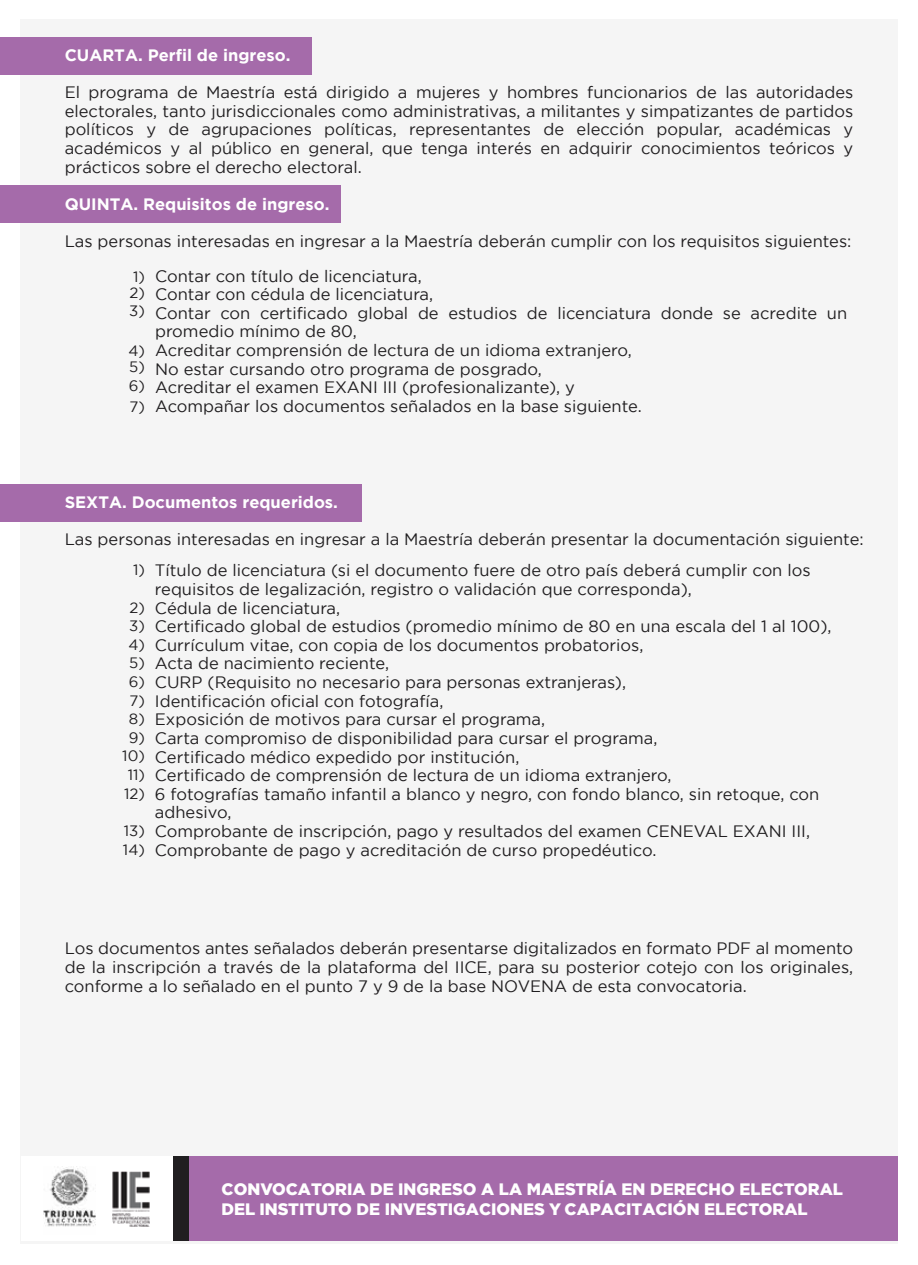
<style>
.page{position:relative;width:918px;height:1265px;background:#fff}
.page>*{position:absolute;margin:0;border:0;box-sizing:border-box;transform-origin:0 0}
.t1{font:16.5px/18.6px "Gotham";color:#201e20;text-align:justify}
.t2{font:900 16.5px/19.8px "Gotham";color:#fff}
.t3{font:700 16.5px "Gotham";color:#fff}
.t4{font:15px/18.6px "Gotham";color:#201e20}
</style>
<div class="page">
<div style="left:20px;top:20px;width:878px;height:1223px;background:#f5f5f5"></div>
<div style="left:21px;top:1155px;width:633px;height:85px;background:#fff"></div>
<div style="left:173px;top:1155px;width:710px;height:85px;background:#201e20"></div>
<img style="left:112px;top:1171px;width:38px;height:55px">
<img style="left:43px;top:1166px;width:52px;height:61px">
<div style="left:189px;top:1155px;width:709px;height:85px;background:#a56baa"></div>
<div style="left:0;top:186px;width:341px;height:37px;background:#a56baa"></div>
<div style="left:0;top:484px;width:361px;height:37px;background:#a56baa"></div>
<div style="left:0;top:38px;width:312px;height:37px;background:#a56baa"></div>
<p class="t3" style="left:65px;top:46px;width:227px">CUARTA. Perfil de ingreso.</p>
<p class="t1" style="left:65px;top:83px;width:790px">El programa de Maestría está dirigido a mujeres y hombres funcionarios de las autoridades electorales, tanto jurisdiccionales como administrativas, a militantes y simpatizantes de partidos políticos y de agrupaciones políticas, representantes de elección popular, académicas y académicos y al público en general, que tenga interés en adquirir conocimientos teóricos y prácticos sobre el derecho electoral.</p>
<p class="t3" style="left:65px;top:194px;width:266px">QUINTA. Requisitos de ingreso.</p>
<p class="t1" style="left:65px;top:232px;width:788px">Las personas interesadas en ingresar a la Maestría deberán cumplir con los requisitos siguientes:</p>
<p class="t4" style="left:129px;top:269px;width:17px;line-height:15.6px">1)<br>2)</p>
<p class="t4" style="left:129px;top:301px;width:17px">3)</p>
<p class="t4" style="left:128px;top:343px;width:18px;line-height:15.6px">4)<br>5)</p>
<p class="t4" style="left:129px;top:374px;width:18px;line-height:21.6px">6)<br>7)</p>
<p class="t1" style="left:155px;top:266px;width:694px;text-align:left">Contar con título de licenciatura,<br>Contar con cédula de licenciatura,<br>Contar con certificado global de estudios de licenciatura donde se acredite un promedio mínimo de 80,<br>Acreditar comprensión de lectura de un idioma extranjero,<br>No estar cursando otro programa de posgrado,<br>Acreditar el examen EXANI III (profesionalizante), y<br>Acompañar los documentos señalados en la base siguiente.</p>
<p class="t3" style="left:65px;top:492px;width:275px">SEXTA. Documentos requeridos.</p>
<p class="t1" style="left:65px;top:529px;width:800px">Las personas interesadas en ingresar a la Maestría deberán presentar la documentación siguiente:</p>
<p class="t4" style="left:133px;top:560px;width:13px">1)</p>
<p class="t4" style="left:122px;top:597px;width:24px;text-align:center">2)<br>3)<br>4)<br>5)<br>6)<br>7)<br>8)<br>9)<br>10)<br>11)<br>12)</p>
<p class="t4" style="left:123px;top:821px;width:23px">13)<br>14)</p>
<p class="t1" style="left:155px;top:561px;width:678px;text-align:left">Título de licenciatura (si el documento fuere de otro país deberá cumplir con los requisitos de legalización, registro o validación que corresponda),<br>Cédula de licenciatura,<br>Certificado global de estudios (promedio mínimo de 80 en una escala del 1 al 100), Currículum vitae, con copia de los documentos probatorios,<br>Acta de nacimiento reciente,<br>CURP (Requisito no necesario para personas extranjeras),<br>Identificación oficial con fotografía,<br>Exposición de motivos para cursar el programa,<br>Carta compromiso de disponibilidad para cursar el programa,<br>Certificado médico expedido por institución,<br>Certificado de comprensión de lectura de un idioma extranjero,<br>6 fotografías tamaño infantil a blanco y negro, con fondo blanco, sin retoque, con adhesivo,<br>Comprobante de inscripción, pago y resultados del examen CENEVAL EXANI III, Comprobante de pago y acreditación de curso propedéutico.</p>
<p class="t1" style="left:65px;top:938px;width:790px">Los documentos antes señalados deberán presentarse digitalizados en formato PDF al momento de la inscripción a través de la plataforma del IICE, para su posterior cotejo con los originales, conforme a lo señalado en el punto 7 y 9 de la base NOVENA de esta convocatoria.</p>
<p class="t2" style="left:222px;top:1179px;width:623px">CONVOCATORIA DE INGRESO A LA MAESTRÍA EN DERECHO ELECTORAL<br>DEL INSTITUTO DE INVESTIGACIONES Y CAPACITACIÓN ELECTORAL</p>
</div>
